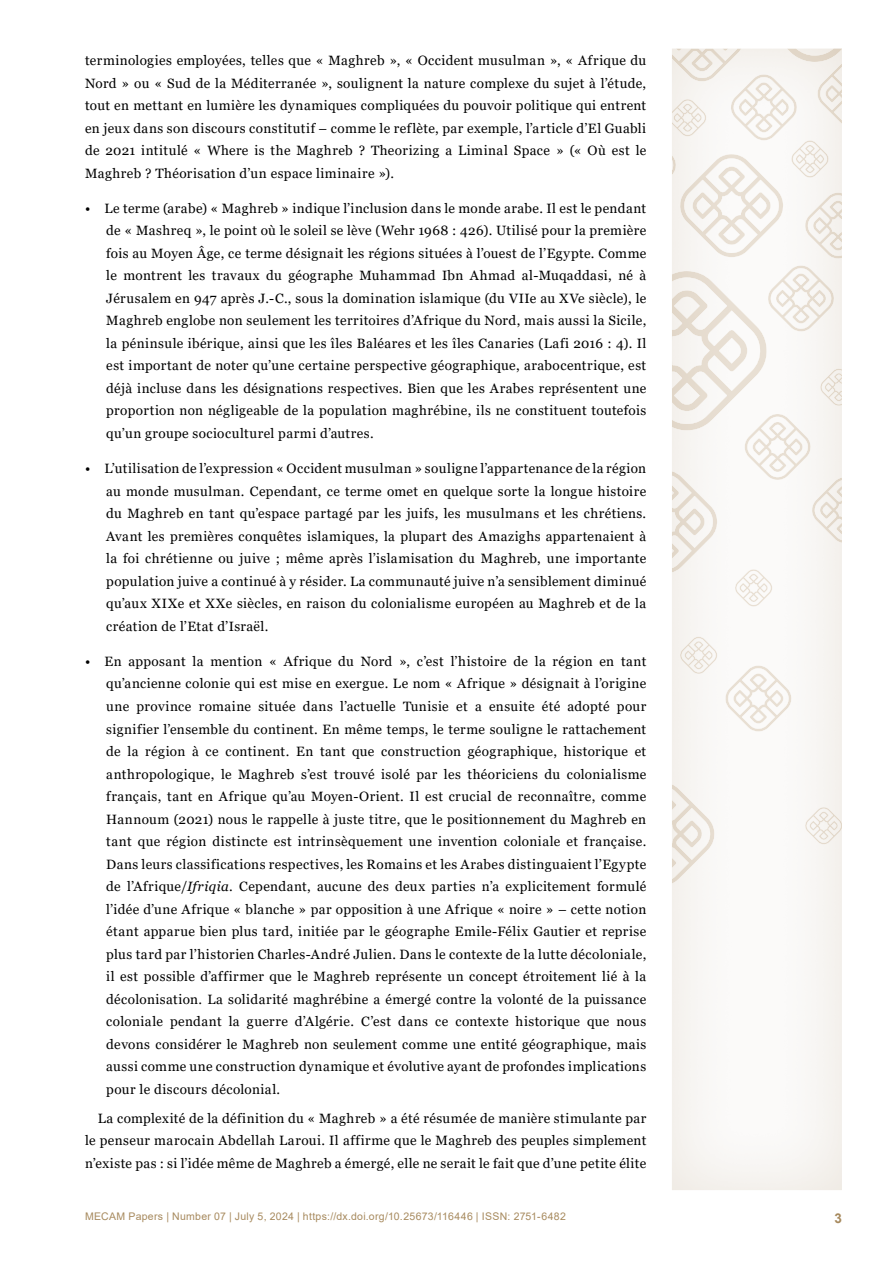
<style>
.page{position:relative;width:893px;height:1263px;background:#fff}
.page>*{position:absolute;margin:0;border:0;box-sizing:border-box;transform-origin:0 0}
.t1{font:13.5px/22.5px "Georgia";letter-spacing:.03em;color:#000;text-align:justify}
.t2{font:700 13.5px "Arial";color:#a78a5e}
.t3{font:10.5px "Arial";letter-spacing:.03em;color:#a78a5e}
.s1{font-style:italic}
</style>
<div class="page">
<div style="left:659px;top:37px;width:197px;height:1154px;background:#a78a5e;opacity:.18"></div>
<p class="t1" style="left:85px;top:49px;width:563px">terminologies employées, telles que « Maghreb », « Occident musulman », « Afrique du Nord » ou « Sud de la Méditerranée », soulignent la nature complexe du sujet à l’étude, tout en mettant en lumière les dynamiques compliquées du pouvoir politique qui entrent en jeux dans son discours constitutif – comme le reflète, par exemple, l’article d’El Guabli de 2021 intitulé « Where is the Maghreb ? Theorizing a Liminal Space » (« Où est le Maghreb ? Théorisation d’un espace liminaire »).</p>
<p class="t1" style="left:106px;top:197px;width:542px;text-indent:-21px">• Le terme (arabe) « Maghreb » indique l’inclusion dans le monde arabe. Il est le pendant de « Mashreq », le point où le soleil se lève (Wehr 1968 : 426). Utilisé pour la première fois au Moyen Âge, ce terme désignait les régions situées à l’ouest de l’Egypte. Comme le montrent les travaux du géographe Muhammad Ibn Ahmad al-Muqaddasi, né à Jérusalem en 947 après J.-C., sous la domination islamique (du VIIe au XVe siècle), le Maghreb englobe non seulement les territoires d’Afrique du Nord, mais aussi la Sicile, la péninsule ibérique, ainsi que les îles Baléares et les îles Canaries (Lafi 2016 : 4). Il est important de noter qu’une certaine perspective géographique, arabocentrique, est déjà incluse dans les désignations respectives. Bien que les Arabes représentent une proportion non négligeable de la population maghrébine, ils ne constituent toutefois qu’un groupe socioculturel parmi d’autres.</p>
<p class="t1" style="left:106px;top:457px;width:542px;text-indent:-21px">• L’utilisation de l’expression « Occident musulman » souligne l’appartenance de la région au monde musulman. Cependant, ce terme omet en quelque sorte la longue histoire du Maghreb en tant qu’espace partagé par les juifs, les musulmans et les chrétiens.<br>Avant les premières conquêtes islamiques, la plupart des Amazighs appartenaient à la foi chrétienne ou juive ; même après l’islamisation du Maghreb, une importante population juive a continué à y résider. La communauté juive n’a sensiblement diminué qu’aux XIXe et XXe siècles, en raison du colonialisme européen au Maghreb et de la création de l’Etat d’Israël.</p>
<p class="t1" style="left:106px;top:650px;width:542px;text-indent:-21px">• En apposant la mention « Afrique du Nord », c’est l’histoire de la région en tant qu’ancienne colonie qui est mise en exergue. Le nom « Afrique » désignait à l’origine une province romaine située dans l’actuelle Tunisie et a ensuite été adopté pour signifier l’ensemble du continent. En même temps, le terme souligne le rattachement de la région à ce continent. En tant que construction géographique, historique et anthropologique, le Maghreb s’est trouvé isolé par les théoriciens du colonialisme français, tant en Afrique qu’au Moyen-Orient. Il est crucial de reconnaître, comme Hannoum (2021) nous le rappelle à juste titre, que le positionnement du Maghreb en tant que région distincte est intrinsèquement une invention coloniale et française.<br>Dans leurs classifications respectives, les Romains et les Arabes distinguaient l’Egypte de l’Afrique/<span class="s1">Ifriqia</span>. Cependant, aucune des deux parties n’a explicitement formulé l’idée d’une Afrique « blanche » par opposition à une Afrique « noire » – cette notion étant apparue bien plus tard, initiée par le géographe Emile-Félix Gautier et reprise plus tard par l’historien Charles-André Julien. Dans le contexte de la lutte décoloniale, il est possible d’affirmer que le Maghreb représente un concept étroitement lié à la décolonisation. La solidarité maghrébine a émergé contre la volonté de la puissance coloniale pendant la guerre d’Algérie. C’est dans ce contexte historique que nous devons considérer le Maghreb non seulement comme une entité géographique, mais aussi comme une construction dynamique et évolutive ayant de profondes implications pour le discours décolonial.</p>
<p class="t1" style="left:85px;top:1107px;width:563px;text-indent:13px">La complexité de la définition du « Maghreb » a été résumée de manière stimulante par le penseur marocain Abdellah Laroui. Il affirme que le Maghreb des peuples simplement n’existe pas : si l’idée même de Maghreb a émergé, elle ne serait le fait que d’une petite élite</p>
<p class="t3" style="left:85px;top:1209px;width:482px">MECAM Papers | Number 07 | July 5, 2024 | https://dx.doi.org/10.25673/116446 | ISSN: 2751-6482</p>
<p class="t2" style="left:834px;top:1208px;width:9px">3</p>
</div>
